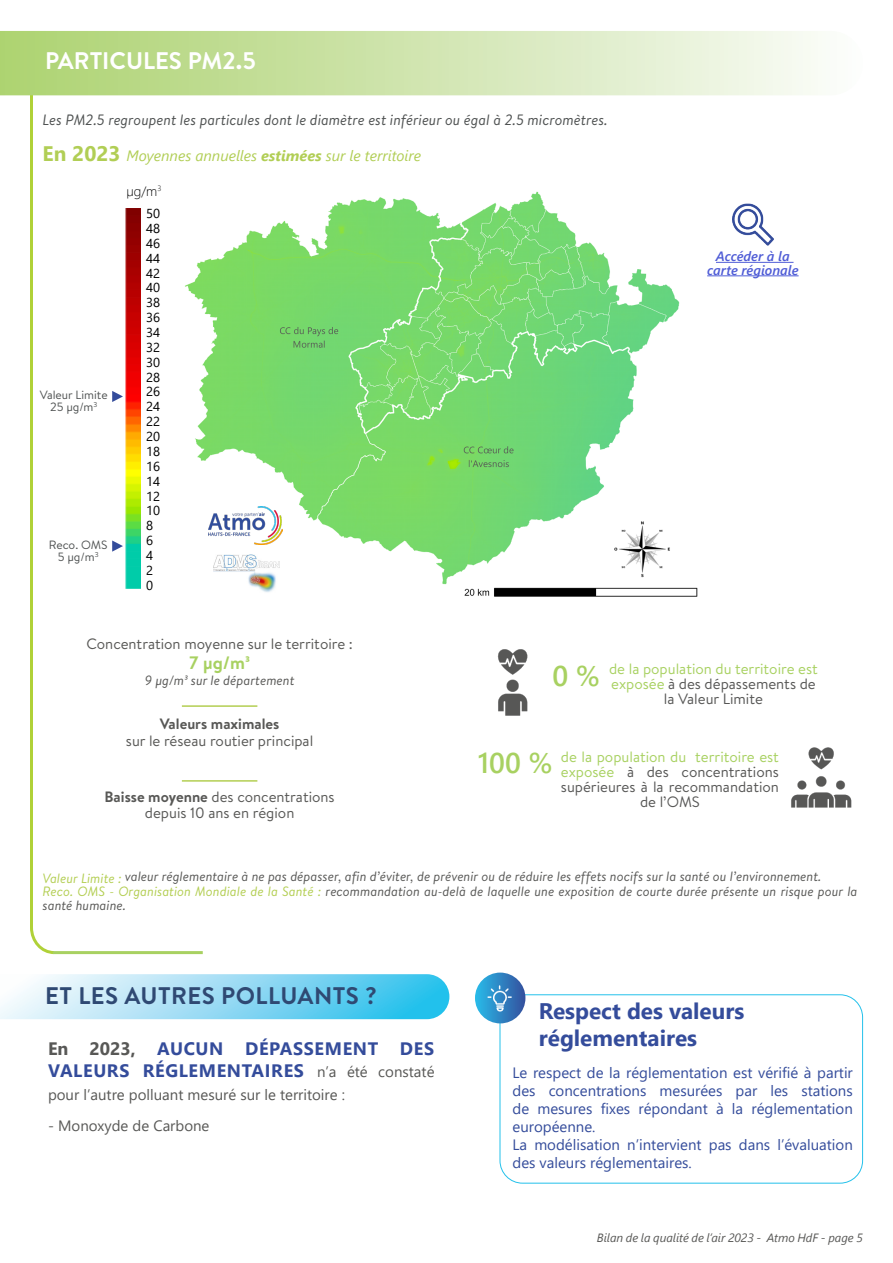
<style>
.page{position:relative;width:893px;height:1263px;background:#fff}
.page>*{position:absolute;margin:0;border:0;box-sizing:border-box;transform-origin:0 0}
.t1{font:600 28.5px "Segoe UI";color:#a8d161}
.t2{font:700 24px "Brandon Text";letter-spacing:.02em;color:#2f4973}
.t3{font:700 24px "Brandon Text";color:#fff}
.t4{font:700 22.5px/27px "Segoe UI";color:#344c9b}
.t5{font:700 18px/22.5px "Segoe UI";letter-spacing:.035em;color:#344c9b}
.t6{font:700 18px "Brandon Text";color:#a8d161}
.t7{font:15px/18px "Segoe UI";color:#344c9b;text-align:justify}
.t8{font:15px/16.5px "Brandon Text";color:#585856;text-align:center}
.t9{font:15px/15px "Brandon Text";color:#575756;text-align:center}
.t10{font:italic 15px "Brandon Text";color:#4f5252}
.t11{font:15px/15px "Brandon Text";color:#a8d161;text-align:center}
.t12{font:15px "Segoe UI";color:#585856}
.t13{font:italic 15px "Segoe UI";color:#b1ce55}
.t14{font:700 15px "Brandon Text";color:#585856}
.t15{font:italic 13.5px/13.5px "Brandon Text";color:#585856}
.t16{font:italic 600 13.5px/13.5px "Segoe UI";color:#4f5cd6;text-align:center}
.t17{font:300 13.5px "Segoe UI";color:#000}
.t18{font:13.05px "Segoe UI";color:#000}
.t19{font:italic 12px "Segoe UI";color:#585856}
.t20{font:12px "Brandon Text";color:#4f5252}
.s1{font-weight:700;font-style:normal;font-size:21px}
.s2{font-weight:700}
.s3{color:#575756}
.s4{color:#a8d161}
.s5{color:#b3ce52}
.s6{color:#585856}
.s7{font-weight:400;font-size:15px;color:#585856}
</style>
<div class="page">
<img style="left:185px;top:191px;width:513px;height:406px">
<div style="left:500px;top:994px;width:363px;height:189px;border:1px solid #24c1eb;border-radius:22px"></div>
<svg style="left:28px;top:95px;width:29px;height:860px"></svg>
<hr style="left:53px;top:951px;width:150px;height:3px;background:#a8d161">
<svg style="left:0;top:31px;width:818px;height:64px;background:#d0e5af"></svg>
<svg style="left:0;top:974px;width:449px;height:45px;background:#96dcf4"></svg>
<svg style="left:475px;top:972px;width:50px;height:51px"></svg>
<img style="left:488px;top:985px;width:23px;height:27px">
<hr style="left:716px;top:262px;width:77px;height:1px;background:#4f5cd6">
<hr style="left:707px;top:275px;width:92px;height:1px;background:#4f5cd6">
<hr style="left:182px;top:705px;width:75px;height:2px;background:#b3ce52">
<img style="left:208px;top:506px;width:75px;height:38px">
<hr style="left:182px;top:780px;width:75px;height:2px;background:#b3ce52">
<img style="left:213px;top:555px;width:67px;height:38px">
<svg style="left:112px;top:391px;width:11px;height:11px"></svg>
<svg style="left:112px;top:540px;width:11px;height:12px"></svg>
<img style="left:125px;top:208px;width:15px;height:381px">
<img style="left:497px;top:649px;width:31px;height:67px">
<img style="left:791px;top:747px;width:61px;height:61px">
<img style="left:732px;top:203px;width:42px;height:42px">
<img style="left:609px;top:518px;width:66px;height:62px">
<p class="t3" style="left:45px;top:44px;width:212px">PARTICULES PM2.5</p>
<p class="t10" style="left:43px;top:109px;width:567px">Les PM2.5 regroupent les particules dont le diamètre est inférieur ou égal à 2.5 micromètres.</p>
<p class="t13" style="left:43px;top:141px;width:380px"><span class="s1">En 2023</span> Moyennes annuelles <span class="s2">estimées</span> sur le territoire</p>
<p class="t20" style="left:40px;top:387px;width:69px">Valeur Limite</p>
<p class="t20" style="left:50px;top:399px;width:49px">25 µg/m<sup>3</sup></p>
<p class="t20" style="left:49px;top:536px;width:60px">Reco. OMS</p>
<p class="t20" style="left:58px;top:548px;width:42px">5 µg/m<sup>3</sup></p>
<p class="t17" style="left:126px;top:178px;width:37px">µg/m<sup>3</sup></p>
<p class="t18" style="left:146px;top:201px;width:16px">50</p>
<p class="t18" style="left:146px;top:216px;width:16px">48</p>
<p class="t18" style="left:146px;top:231px;width:16px">46</p>
<p class="t18" style="left:146px;top:246px;width:16px">44</p>
<p class="t18" style="left:146px;top:261px;width:16px">42</p>
<p class="t18" style="left:146px;top:275px;width:16px">40</p>
<p class="t18" style="left:146px;top:290px;width:16px">38</p>
<p class="t18" style="left:146px;top:305px;width:16px">36</p>
<p class="t18" style="left:146px;top:320px;width:16px">34</p>
<p class="t18" style="left:146px;top:335px;width:16px">32</p>
<p class="t18" style="left:146px;top:350px;width:16px">30</p>
<p class="t18" style="left:146px;top:365px;width:16px">28</p>
<p class="t18" style="left:146px;top:379px;width:16px">26</p>
<p class="t18" style="left:146px;top:394px;width:16px">24</p>
<p class="t18" style="left:146px;top:409px;width:16px">22</p>
<p class="t18" style="left:146px;top:424px;width:16px">20</p>
<p class="t18" style="left:146px;top:439px;width:16px">18</p>
<p class="t18" style="left:146px;top:454px;width:16px">16</p>
<p class="t18" style="left:146px;top:469px;width:16px">14</p>
<p class="t18" style="left:146px;top:484px;width:16px">12</p>
<p class="t18" style="left:146px;top:498px;width:16px">10</p>
<p class="t18" style="left:146px;top:513px;width:9px">8</p>
<p class="t18" style="left:146px;top:528px;width:9px">6</p>
<p class="t18" style="left:146px;top:543px;width:9px">4</p>
<p class="t18" style="left:146px;top:558px;width:9px">2</p>
<p class="t18" style="left:146px;top:573px;width:9px">0</p>
<p class="t16" style="left:707px;top:247px;width:93px">Accéder à la carte régionale</p>
<p class="t8" style="left:86px;top:635px;width:268px">Concentration moyenne sur le territoire :</p>
<p class="t6" style="left:189px;top:650px;width:62px">7 µg/m3</p>
<p class="t15" style="left:145px;top:673px;width:151px">9 µg/m3 sur le département</p>
<p class="t14" style="left:160px;top:714px;width:121px">Valeurs maximales</p>
<p class="t8" style="left:126px;top:732px;width:189px">sur le réseau routier principal</p>
<p class="t8" style="left:105px;top:788px;width:232px"><span class="s2">Baisse moyenne</span> des concentrations depuis 10 ans en région</p>
<p class="t1" style="left:552px;top:649px;width:49px">0 %</p>
<p class="t11" style="left:609px;top:661px;width:210px">de la population du territoire est exposée <span class="s3">à des dépassements de la Valeur Limite</span></p>
<p class="t1" style="left:478px;top:736px;width:76px">100 %</p>
<p class="t9" style="left:561px;top:748px;width:220px"><span class="s4">de la population du territoire est exposée</span> à des concentrations supérieures à la recommandation de l’OMS</p>
<p class="t15" style="left:43px;top:869px;width:780px"><span class="s5">Valeur Limite :</span> valeur réglementaire à ne pas dépasser, afin d’éviter, de prévenir ou de réduire les effets nocifs sur la santé ou l’environnement.</p>
<p class="t15" style="left:43px;top:884px;width:816px"><span class="s5">Reco. OMS - Organisation Mondiale de la Santé :</span> recommandation au-delà de laquelle une exposition de courte durée présente un risque pour la santé humaine.</p>
<p class="t2" style="left:45px;top:979px;width:333px">ET LES AUTRES POLLUANTS ?</p>
<p class="t5" style="left:48px;top:1035px;width:388px"><span class="s6">En 2023,</span> AUCUN DÉPASSEMENT DES<br>VALEURS RÉGLEMENTAIRES <span class="s7">n’a été constaté</span></p>
<p class="t12" style="left:48px;top:1080px;width:299px">pour l’autre polluant mesuré sur le territoire :</p>
<p class="t12" style="left:48px;top:1111px;width:163px">- Monoxyde de Carbone</p>
<p class="t4" style="left:539px;top:995px;width:207px">Respect des valeurs réglementaires</p>
<p class="t7" style="left:512px;top:1063px;width:342px">Le respect de la réglementation est vérifié à partir des concentrations mesurées par les stations de mesures fixes répondant à la réglementation européenne.</p>
<p class="t7" style="left:512px;top:1135px;width:342px">La modélisation n’intervient pas dans l’évaluation des valeurs réglementaires.</p>
<p class="t19" style="left:597px;top:1226px;width:268px">Bilan de la qualité de l’air 2023 - Atmo HdF - page 5</p>
</div>
